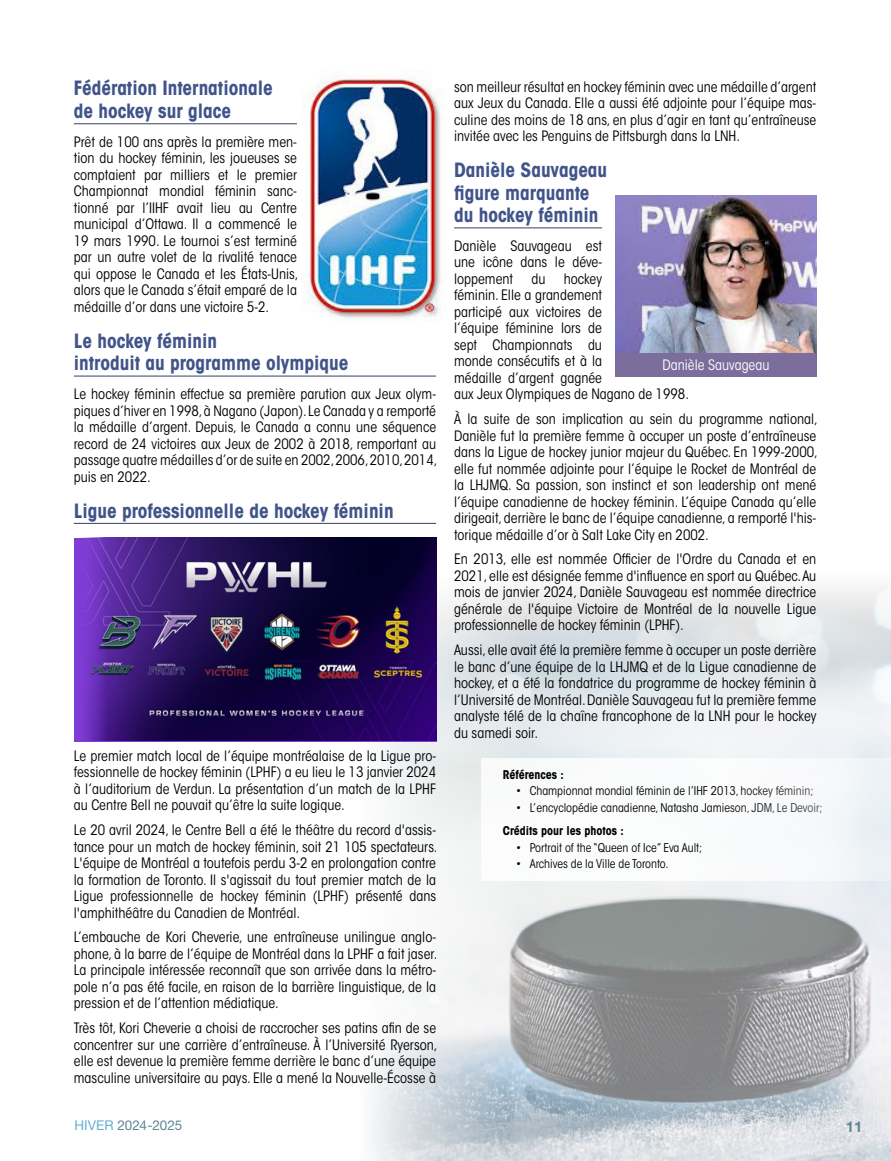
<style>
.page{position:relative;width:891px;height:1161px;background:#fff}
.page>*{position:absolute;margin:0;border:0;box-sizing:border-box;transform-origin:0 0}
.t1{font:700 condensed 19.5px/22.5px "ITC Avant Garde Std";color:#41548a}
.t2{font:700 15px "Helvetica Neue LT Std";color:#5e8795}
.t3{font:condensed 14.25px/16.5px "ITC Avant Garde Std";color:#000;text-align:justify}
.t4{font:condensed 14.25px "ITC Avant Garde Std";color:#fff}
.t5{font:13.5px "Helvetica Neue LT Std";letter-spacing:.005em;color:#5e8795}
.t6{font:condensed 12px "ITC Avant Garde Std";color:#000}
.t7{font:700 condensed 12px "ITC Avant Garde Std";color:#000}
.s1{color:#66b0d2}
</style>
<div class="page">
<img style="left:310px;top:522px;width:581px;height:639px">
<hr style="left:74px;top:123px;width:223px;height:1px;background:#364064">
<hr style="left:74px;top:376px;width:362px;height:1px;background:#364064">
<hr style="left:74px;top:523px;width:362px;height:1px;background:#364064">
<hr style="left:454px;top:227px;width:148px;height:1px;background:#364064">
<div style="left:482px;top:758px;width:409px;height:123px;background:#fff"></div>
<img style="left:303px;top:75px;width:138px;height:244px">
<img style="left:77px;top:538px;width:359px;height:202px">
<img style="left:616px;top:196px;width:201px;height:157px">
<div style="left:615px;top:353px;width:202px;height:24px;background:#7b6e9c"></div>
<h1 class="t1" style="left:74px;top:77px;width:200px">Fédération Internationale de hockey sur glace</h1>
<p class="t3" style="left:74px;top:133px;width:226px">Prêt de 100 ans après la première men&shy;tion du hockey féminin, les joueuses se comptaient par milliers et le premier Championnat mondial féminin sanc&shy;tionné par l’IIHF avait lieu au Centre municipal d’Ottawa. Il a commencé le 19 mars 1990. Le tournoi s’est terminé par un autre volet de la rivalité tenace qui oppose le Canada et les États-Unis, alors que le Canada s’était emparé de la médaille d’or dans une victoire 5-2.</p>
<h1 class="t1" style="left:74px;top:329px;width:276px">Le hockey féminin<br>introduit au programme olympique</h1>
<p class="t3" style="left:74px;top:386px;width:365px">Le hockey féminin effectue sa première parution aux Jeux olym&shy;piques d’hiver en 1998, à Nagano (Japon). Le Canada y a remporté la médaille d’argent. Depuis, le Canada a connu une séquence record de 24 victoires aux Jeux de 2002 à 2018, remportant au passage quatre médailles d’or de suite en 2002, 2006, 2010, 2014, puis en 2022.</p>
<h1 class="t1" style="left:74px;top:499px;width:321px">Ligue professionnelle de hockey féminin</h1>
<p class="t3" style="left:74px;top:747px;width:364px">Le premier match local de l’équipe montréalaise de la Ligue pro&shy;fessionnelle de hockey féminin (LPHF) a eu lieu le 13 janvier 2024 à l’auditorium de Verdun. La présentation d’un match de la LPHF au Centre Bell ne pouvait qu’être la suite logique.</p>
<p class="t3" style="left:74px;top:822px;width:365px">Le 20 avril 2024, le Centre Bell a été le théâtre du record d'assis&shy;tance pour un match de hockey féminin, soit 21 105 spectateurs.<br>L'équipe de Montréal a toutefois perdu 3-2 en prolongation contre la formation de Toronto. Il s'agissait du tout premier match de la Ligue professionnelle de hockey féminin (LPHF) présenté dans l'amphithéâtre du Canadien de Montréal.</p>
<p class="t3" style="left:74px;top:929px;width:365px">L’embauche de Kori Cheverie, une entraîneuse unilingue anglo&shy;phone, à la barre de l’équipe de Montréal dans la LPHF a fait jaser.<br>La principale intéressée reconnaît que son arrivée dans la métro&shy;pole n’a pas été facile, en raison de la barrière linguistique, de la pression et de l’attention médiatique.</p>
<p class="t3" style="left:74px;top:1020px;width:365px">Très tôt, Kori Cheverie a choisi de raccrocher ses patins afin de se concentrer sur une carrière d’entraîneuse. À l’Université Ryerson, elle est devenue la première femme derrière le banc d’une équipe masculine universitaire au pays. Elle a mené la Nouvelle-Écosse à</p>
<p class="t3" style="left:454px;top:78px;width:364px">son meilleur résultat en hockey féminin avec une médaille d’argent aux Jeux du Canada. Elle a aussi été adjointe pour l’équipe mas&shy;culine des moins de 18 ans, en plus d’agir en tant qu’entraîneuse invitée avec les Penguins de Pittsburgh dans la LNH.</p>
<h1 class="t1" style="left:454px;top:158px;width:155px">Danièle Sauvageau figure marquante du hockey féminin</h1>
<p class="t3" style="left:454px;top:238px;width:149px">Danièle Sauvageau est une icône dans le déve&shy;loppement</p>
<p class="t3" style="left:454px;top:271px;width:236px;text-align:left;text-indent:110px">hockey<br>féminin. Elle a grandement<br>participé aux victoires de<br>l’équipe féminine lors de<br>sept Championnats du<br>monde consécutifs et à la<br>médaille d’argent gagnée<br>aux Jeux Olympiques de Nagano de 1998.</p>
<p class="t3" style="left:454px;top:411px;width:365px">À la suite de son implication au sein du programme national, Danièle fut la première femme à occuper un poste d’entraîneuse dans la Ligue de hockey junior majeur du Québec. En 1999-2000, elle fut nommée adjointe pour l’équipe le Rocket de Montréal de la LHJMQ. Sa passion, son instinct et son leadership ont mené l’équipe canadienne de hockey féminin. L’équipe Canada qu’elle dirigeait, derrière le banc de l’équipe canadienne, a remporté l'his&shy;torique médaille d’or à Salt Lake City en 2002.</p>
<p class="t3" style="left:454px;top:551px;width:364px">En 2013, elle est nommée Officier de l'Ordre du Canada et en 2021, elle est désignée femme d'influence en sport au Québec. Au mois de janvier 2024, Danièle Sauvageau est nommée directrice générale de l'équipe Victoire de Montréal de la nouvelle Ligue professionnelle de hockey féminin (LPHF).</p>
<p class="t3" style="left:454px;top:642px;width:364px">Aussi, elle avait été la première femme à occuper un poste derrière le banc d’une équipe de la LHJMQ et de la Ligue canadienne de hockey, et a été la fondatrice du programme de hockey féminin à l’Université de Montréal. Danièle Sauvageau fut la première femme analyste télé de la chaîne francophone de la LNH pour le hockey du samedi soir.</p>
<p class="t7" style="left:503px;top:767px;width:63px">Références :</p>
<p class="t6" style="left:516px;top:784px;width:299px">• Championnat mondial féminin de l’IHF 2013, hockey féminin;</p>
<p class="t6" style="left:516px;top:800px;width:308px">• L’encyclopédie canadienne, Natasha Jamieson, JDM, Le Devoir;</p>
<p class="t7" style="left:503px;top:823px;width:123px">Crédits pour les photos :</p>
<p class="t6" style="left:516px;top:840px;width:188px">• Portrait of the “Queen of Ice” Eva Ault;</p>
<p class="t6" style="left:516px;top:857px;width:154px">• Archives de la Ville de Toronto.</p>
<p class="t3" style="left:531px;top:271px;width:16px">du</p>
<p class="t4" style="left:663px;top:357px;width:108px">Danièle Sauvageau</p>
<p class="t5" style="left:74px;top:1117px;width:110px"><span class="s1">HIVER</span> 2024-2025</p>
<p class="t2" style="left:846px;top:1117px;width:18px">11</p>
</div>
